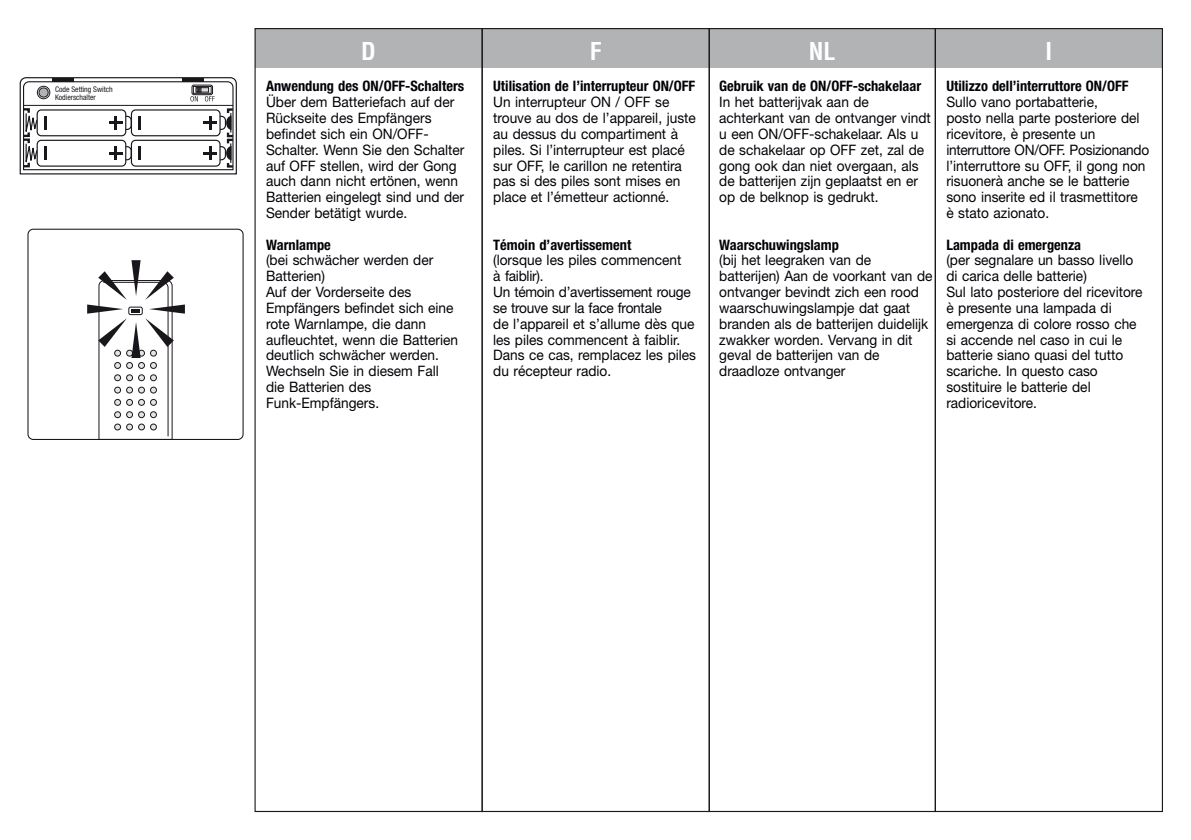
<style>
.page{position:relative;width:1191px;height:840px;background:#fff}
.page>*{position:absolute;margin:0;border:0;box-sizing:border-box;transform-origin:0 0}
.t1{font:700 condensed 24px "Helvetica";color:#fff}
.t2{font:14.4px/15.8px "Helvetica Neue";color:#000206;scale:.95 1}
.t3{font:700 condensed 14.4px "Helvetica Neue";color:#000206}
.t4{font:condensed 7.8px/7.8px "Helvetica Neue LT Std";color:#1a171c}
</style>
<div class="page">
<div style="left:255px;top:29px;width:907px;height:39px;background:#b1b3b4"></div>
<div style="left:934px;top:28px;width:229px;height:783px;border:1px solid #1a171c"></div>
<div style="left:27px;top:228px;width:217px;height:211px;border:1px solid #1a171c;border-radius:5px"></div>
<svg style="left:87px;top:260px;width:98px;height:180px"></svg>
<svg style="left:19px;top:77px;width:218px;height:98px"></svg>
<div style="left:37px;top:86px;width:13px;height:13px;border:1px solid #1a171c;border-radius:50%"></div>
<div style="left:39px;top:88px;width:9px;height:9px;background:#b1b3b4;border-radius:50%"></div>
<div style="left:39px;top:88px;width:9px;height:9px;border:1px solid #1a171c;border-radius:50%"></div>
<p class="t4" style="left:55px;top:85px;width:59px">Code Setting Switch<br>Kodierschalter</p>
<h1 class="t1" style="left:361px;top:36px;width:16px">D</h1>
<h1 class="t1" style="left:590px;top:36px;width:13px">F</h1>
<h1 class="t1" style="left:809px;top:36px;width:28px">NL</h1>
<h1 class="t1" style="left:1045px;top:36px;width:8px">I</h1>
<p class="t3" style="left:946px;top:78px;width:183px">Utilizzo dell’interruttore ON/OFF</p>
<p class="t2" style="left:946px;top:94px;width:215px">Sullo vano portabatterie,<br>posto nella parte posteriore del ricevitore, è presente un interruttore ON/OFF. Posizionando l’interruttore su OFF, il gong non risuonerà anche se le batterie sono inserite ed il trasmettitore<br>è stato azionato.</p>
<p class="t3" style="left:946px;top:236px;width:136px">Lampada di emergenza</p>
<p class="t2" style="left:946px;top:252px;width:208px">(per segnalare un basso livello di carica delle batterie)<br>Sul lato posteriore del ricevitore è presente una lampada di emergenza di colore rosso che si accende nel caso in cui le batterie siano quasi del tutto scariche. In questo caso sostituire le batterie del radioricevitore.</p>
<p class="t3" style="left:493px;top:78px;width:203px">Utilisation de l’interrupteur ON/OFF</p>
<p class="t2" style="left:493px;top:94px;width:215px">Un interrupteur ON / OFF se trouve au dos de l’appareil, juste au dessus du compartiment à piles. Si l’interrupteur est placé sur OFF, le carillon ne retentira pas si des piles sont mises en place et l’émetteur actionné.</p>
<p class="t3" style="left:493px;top:236px;width:140px">Témoin d’avertissement</p>
<p class="t2" style="left:493px;top:252px;width:215px">(lorsque les piles commencent<br>à faiblir).<br>Un témoin d’avertissement rouge se trouve sur la face frontale<br>de l’appareil et s’allume dès que les piles commencent à faiblir.<br>Dans ce cas, remplacez les piles du récepteur radio.</p>
<p class="t3" style="left:719px;top:78px;width:203px">Gebruik van de ON/OFF-schakelaar</p>
<p class="t2" style="left:719px;top:94px;width:224px">In het batterijvak aan de achterkant van de ontvanger vindt u een ON/OFF-schakelaar. Als u de schakelaar op OFF zet, zal de gong ook dan niet overgaan, als de batterijen zijn geplaatst en er op de belknop is gedrukt.</p>
<p class="t3" style="left:719px;top:236px;width:121px">Waarschuwingslamp</p>
<p class="t2" style="left:719px;top:252px;width:226px">(bij het leegraken van de batterijen) Aan de voorkant van de ontvanger bevindt zich een rood waarschuwingslampje dat gaat branden als de batterijen duidelijk zwakker worden. Vervang in dit geval de batterijen van de draadloze ontvanger</p>
<p class="t3" style="left:266px;top:78px;width:200px">Anwendung des ON/OFF-Schalters</p>
<p class="t2" style="left:266px;top:94px;width:210px">Über dem Batteriefach auf der<br>Rückseite des Empfängers befindet sich ein ON/OFF-<br>Schalter. Wenn Sie den Schalter auf OFF stellen, wird der Gong auch dann nicht ertönen, wenn<br>Batterien eingelegt sind und der<br>Sender betätigt wurde.</p>
<p class="t3" style="left:266px;top:236px;width:66px">Warnlampe</p>
<p class="t2" style="left:266px;top:252px;width:204px">(bei schwächer werden der<br>Batterien)<br>Auf der Vorderseite des<br>Empfängers befindet sich eine rote Warnlampe, die dann aufleuchtet, wenn die Batterien deutlich schwächer werden.<br>Wechseln Sie in diesem Fall die Batterien des<br>Funk-Empfängers.</p>
</div>
